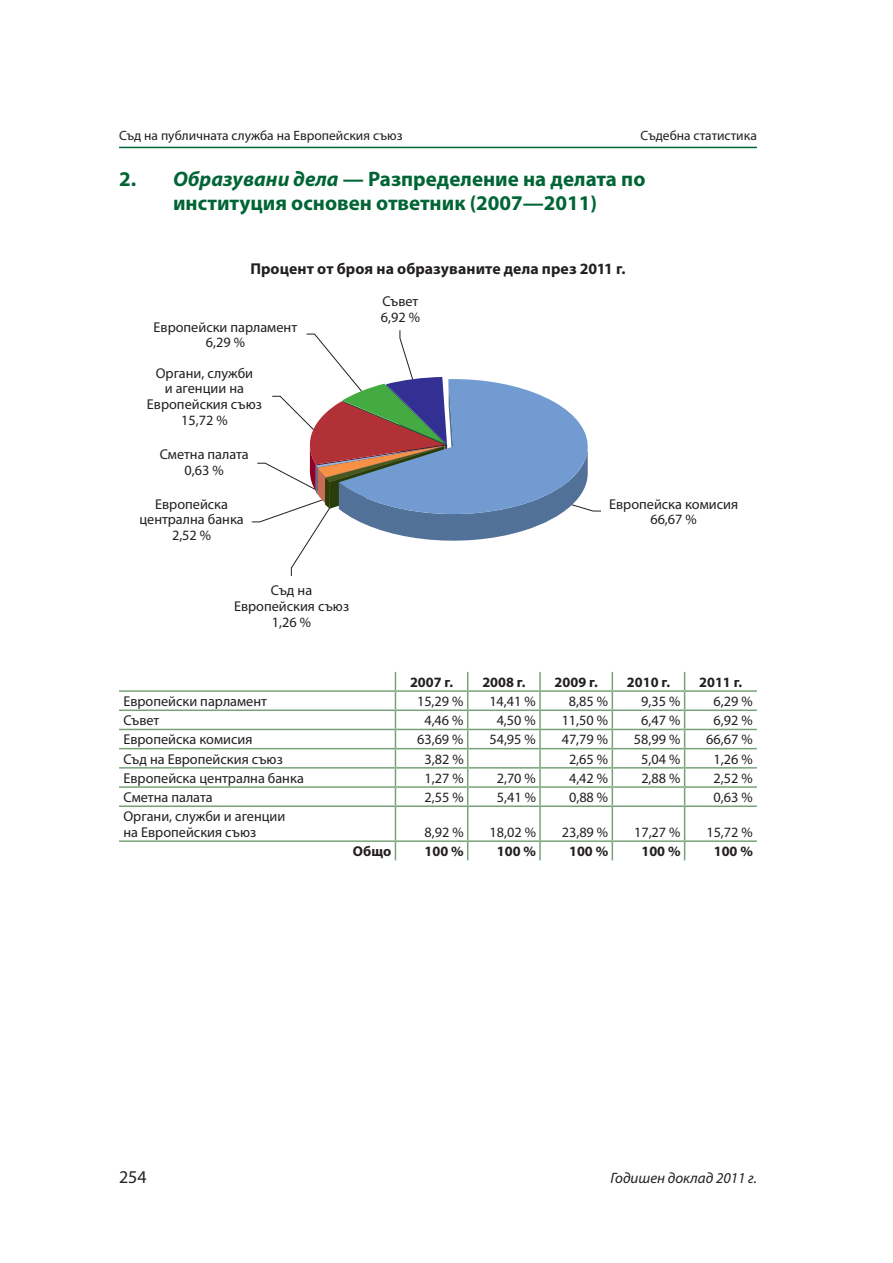
<style>
.page{position:relative;width:893px;height:1263px;background:#fff}
.page>*{position:absolute;margin:0;border:0;box-sizing:border-box;transform-origin:0 0}
.t1{font:700 21px/24px "Myriad Pro";color:#006535;text-align:center}
.t2{font:18px "Myriad Pro";color:#231f20}
.t3{font:700 15.75px "Myriad Pro";letter-spacing:.005em;color:#231f20}
.t4{font:italic 15px "Myriad Pro";color:#231f20}
.t5{font:14.25px/15.8px "Myriad Pro";color:#231f20;text-align:center}
.t6{font:700 14.25px "Myriad Pro";color:#231f20}
.t7{font:13.5px "Myriad Pro";color:#231f20}
.s1{font-style:italic}
</style>
<div class="page">
<hr style="left:119px;top:147px;width:638px;height:1px;background:#006535">
<svg style="left:251px;top:330px;width:350px;height:246px"></svg>
<hr style="left:119px;top:690px;width:276px;height:2px;background:#77a279">
<hr style="left:395px;top:690px;width:73px;height:2px;background:#77a279">
<hr style="left:468px;top:690px;width:72px;height:2px;background:#77a279">
<hr style="left:540px;top:690px;width:72px;height:2px;background:#77a279">
<hr style="left:612px;top:690px;width:73px;height:2px;background:#77a279">
<hr style="left:685px;top:690px;width:72px;height:2px;background:#77a279">
<hr style="left:119px;top:709px;width:276px;height:2px;background:#77a279">
<hr style="left:395px;top:709px;width:73px;height:2px;background:#77a279">
<hr style="left:468px;top:709px;width:72px;height:2px;background:#77a279">
<hr style="left:540px;top:709px;width:72px;height:2px;background:#77a279">
<hr style="left:612px;top:709px;width:73px;height:2px;background:#77a279">
<hr style="left:685px;top:709px;width:72px;height:2px;background:#77a279">
<hr style="left:119px;top:729px;width:276px;height:1px;background:#77a279">
<hr style="left:395px;top:729px;width:73px;height:1px;background:#77a279">
<hr style="left:468px;top:729px;width:72px;height:1px;background:#77a279">
<hr style="left:540px;top:729px;width:72px;height:1px;background:#77a279">
<hr style="left:612px;top:729px;width:73px;height:1px;background:#77a279">
<hr style="left:685px;top:729px;width:72px;height:1px;background:#77a279">
<hr style="left:119px;top:748px;width:276px;height:1px;background:#77a279">
<hr style="left:395px;top:748px;width:73px;height:1px;background:#77a279">
<hr style="left:468px;top:748px;width:72px;height:1px;background:#77a279">
<hr style="left:540px;top:748px;width:72px;height:1px;background:#77a279">
<hr style="left:612px;top:748px;width:73px;height:1px;background:#77a279">
<hr style="left:685px;top:748px;width:72px;height:1px;background:#77a279">
<hr style="left:119px;top:767px;width:276px;height:2px;background:#77a279">
<hr style="left:395px;top:767px;width:73px;height:2px;background:#77a279">
<hr style="left:468px;top:767px;width:72px;height:2px;background:#77a279">
<hr style="left:540px;top:767px;width:72px;height:2px;background:#77a279">
<hr style="left:612px;top:767px;width:73px;height:2px;background:#77a279">
<hr style="left:685px;top:767px;width:72px;height:2px;background:#77a279">
<hr style="left:119px;top:786px;width:276px;height:2px;background:#77a279">
<hr style="left:395px;top:786px;width:73px;height:2px;background:#77a279">
<svg style="left:395px;top:672px;width:1px;height:133px"></svg>
<hr style="left:468px;top:786px;width:72px;height:2px;background:#77a279">
<svg style="left:467px;top:672px;width:1px;height:133px"></svg>
<hr style="left:540px;top:786px;width:72px;height:2px;background:#77a279">
<svg style="left:539px;top:672px;width:2px;height:133px"></svg>
<hr style="left:612px;top:786px;width:73px;height:2px;background:#77a279">
<svg style="left:612px;top:672px;width:1px;height:133px"></svg>
<hr style="left:685px;top:786px;width:72px;height:2px;background:#77a279">
<svg style="left:684px;top:672px;width:1px;height:133px"></svg>
<hr style="left:119px;top:805px;width:276px;height:2px;background:#77a279">
<hr style="left:395px;top:805px;width:73px;height:2px;background:#77a279">
<hr style="left:395px;top:807px;width:1px;height:33px;background:#77a279">
<hr style="left:468px;top:805px;width:72px;height:2px;background:#77a279">
<hr style="left:467px;top:807px;width:1px;height:33px;background:#77a279">
<hr style="left:540px;top:805px;width:72px;height:2px;background:#77a279">
<hr style="left:539px;top:807px;width:2px;height:33px;background:#77a279">
<hr style="left:612px;top:805px;width:73px;height:2px;background:#77a279">
<hr style="left:612px;top:807px;width:1px;height:33px;background:#77a279">
<hr style="left:685px;top:805px;width:72px;height:2px;background:#77a279">
<hr style="left:684px;top:807px;width:1px;height:33px;background:#77a279">
<hr style="left:119px;top:840px;width:276px;height:2px;background:#77a279">
<hr style="left:395px;top:840px;width:73px;height:2px;background:#77a279">
<svg style="left:395px;top:842px;width:1px;height:18px"></svg>
<hr style="left:468px;top:840px;width:72px;height:2px;background:#77a279">
<svg style="left:467px;top:842px;width:1px;height:18px"></svg>
<hr style="left:540px;top:840px;width:72px;height:2px;background:#77a279">
<svg style="left:539px;top:842px;width:2px;height:18px"></svg>
<hr style="left:612px;top:840px;width:73px;height:2px;background:#77a279">
<svg style="left:612px;top:842px;width:1px;height:18px"></svg>
<hr style="left:685px;top:840px;width:72px;height:2px;background:#77a279">
<svg style="left:684px;top:842px;width:1px;height:18px"></svg>
<p class="t7" style="left:119px;top:128px;width:285px">Съд на публичната служба на Европейския съюз</p>
<p class="t7" style="left:641px;top:128px;width:118px">Съдебна статистика</p>
<h1 class="t1" style="left:119px;top:167px;width:528px">2. <span class="s1">Образувани дела</span> — Разпределение на делата по институция основен ответник (2007—2011)</h1>
<p class="t3" style="left:250px;top:260px;width:377px">Процент от броя на образуваните дела през 2011 г.</p>
<p class="t5" style="left:154px;top:319px;width:145px">Европейски парламент<br>6,29 %</p>
<p class="t5" style="left:147px;top:365px;width:117px">Органи, служби<br>и агенции на<br>Европейския съюз<br>15,72 %</p>
<p class="t5" style="left:160px;top:446px;width:91px">Сметна палата<br>0,63 %</p>
<p class="t5" style="left:139px;top:496px;width:106px">Европейска централна банка<br>2,52 %</p>
<p class="t5" style="left:234px;top:583px;width:117px">Съд на<br>Европейския съюз<br>1,26 %</p>
<p class="t5" style="left:381px;top:293px;width:41px;text-align:left">Съвет<br>6,92 %</p>
<p class="t5" style="left:609px;top:496px;width:131px">Европейска комисия<br>66,67 %</p>
<p class="t6" style="left:410px;top:674px;width:45px">2007 г.</p>
<p class="t6" style="left:482px;top:674px;width:45px">2008 г.</p>
<p class="t6" style="left:555px;top:674px;width:45px">2009 г.</p>
<p class="t6" style="left:627px;top:674px;width:45px">2010 г.</p>
<p class="t6" style="left:699px;top:674px;width:45px">2011 г.</p>
<p class="t5" style="left:123px;top:694px;width:145px">Европейски парламент</p>
<p class="t5" style="left:417px;top:694px;width:48px">15,29 %</p>
<p class="t5" style="left:489px;top:694px;width:48px">14,41 %</p>
<p class="t5" style="left:569px;top:694px;width:41px">8,85 %</p>
<p class="t5" style="left:641px;top:694px;width:41px">9,35 %</p>
<p class="t5" style="left:713px;top:694px;width:41px">6,29 %</p>
<p class="t5" style="left:123px;top:713px;width:38px">Съвет</p>
<p class="t5" style="left:424px;top:713px;width:41px">4,46 %</p>
<p class="t5" style="left:497px;top:713px;width:41px">4,50 %</p>
<p class="t5" style="left:562px;top:713px;width:48px">11,50 %</p>
<p class="t5" style="left:641px;top:713px;width:41px">6,47 %</p>
<p class="t5" style="left:714px;top:713px;width:41px">6,92 %</p>
<p class="t5" style="left:123px;top:732px;width:131px">Европейска комисия</p>
<p class="t5" style="left:417px;top:732px;width:48px">63,69 %</p>
<p class="t5" style="left:489px;top:732px;width:48px">54,95 %</p>
<p class="t5" style="left:562px;top:732px;width:48px">47,79 %</p>
<p class="t5" style="left:634px;top:732px;width:48px">58,99 %</p>
<p class="t5" style="left:706px;top:732px;width:48px">66,67 %</p>
<p class="t5" style="left:123px;top:751px;width:161px">Съд на Европейския съюз</p>
<p class="t5" style="left:424px;top:751px;width:41px">3,82 %</p>
<p class="t5" style="left:569px;top:751px;width:41px">2,65 %</p>
<p class="t5" style="left:641px;top:751px;width:41px">5,04 %</p>
<p class="t5" style="left:714px;top:751px;width:41px">1,26 %</p>
<p class="t5" style="left:123px;top:770px;width:182px">Европейска централна банка</p>
<p class="t5" style="left:424px;top:770px;width:41px">1,27 %</p>
<p class="t5" style="left:497px;top:770px;width:41px">2,70 %</p>
<p class="t5" style="left:569px;top:770px;width:41px">4,42 %</p>
<p class="t5" style="left:641px;top:770px;width:41px">2,88 %</p>
<p class="t5" style="left:714px;top:770px;width:41px">2,52 %</p>
<p class="t5" style="left:123px;top:790px;width:91px">Сметна палата</p>
<p class="t5" style="left:424px;top:790px;width:41px">2,55 %</p>
<p class="t5" style="left:497px;top:790px;width:41px">5,41 %</p>
<p class="t5" style="left:569px;top:790px;width:41px">0,88 %</p>
<p class="t5" style="left:714px;top:790px;width:41px">0,63 %</p>
<p class="t5" style="left:123px;top:809px;width:163px;text-align:left">Органи, служби и агенции на Европейския съюз</p>
<p class="t5" style="left:424px;top:824px;width:41px">8,92 %</p>
<p class="t5" style="left:489px;top:824px;width:48px">18,02 %</p>
<p class="t5" style="left:562px;top:824px;width:48px">23,89 %</p>
<p class="t5" style="left:634px;top:824px;width:48px">17,27 %</p>
<p class="t5" style="left:706px;top:824px;width:48px">15,72 %</p>
<p class="t6" style="left:353px;top:843px;width:40px">Общо</p>
<p class="t6" style="left:425px;top:843px;width:41px">100 %</p>
<p class="t6" style="left:497px;top:843px;width:41px">100 %</p>
<p class="t6" style="left:569px;top:843px;width:41px">100 %</p>
<p class="t6" style="left:641px;top:843px;width:41px">100 %</p>
<p class="t6" style="left:714px;top:843px;width:41px">100 %</p>
<p class="t2" style="left:119px;top:1167px;width:29px">254</p>
<p class="t4" style="left:610px;top:1170px;width:148px">Годишен доклад 2011 г.</p>
</div>
